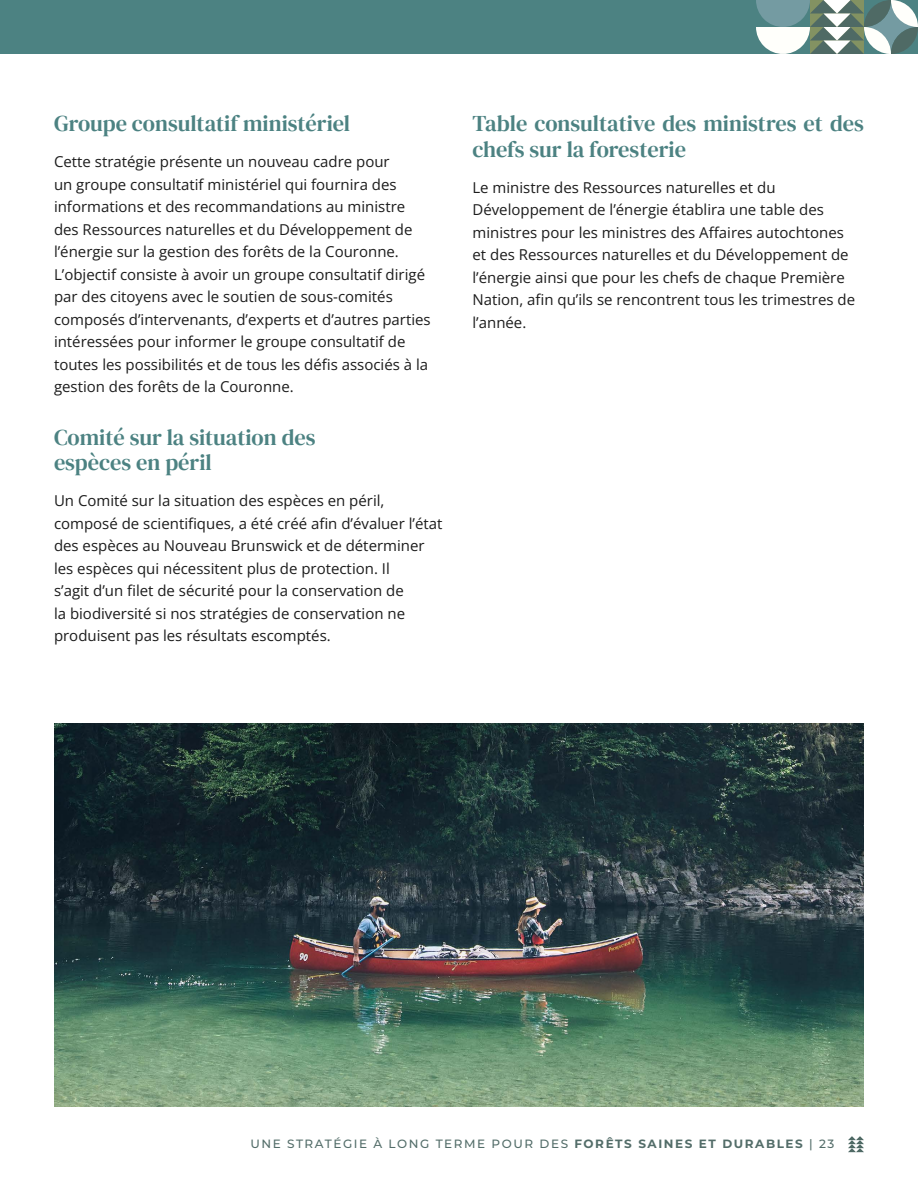
<style>
.page{position:relative;width:918px;height:1188px;background:#fff}
.page>*{position:absolute;margin:0;border:0;box-sizing:border-box;transform-origin:0 0}
.t1{font:22.5px/25.5px "DM Serif Text";color:#4c8282}
.t2{font:15px/22.5px "Open Sans";color:#1c1c1c}
.t3{font:500 12px "Montserrat";letter-spacing:.13em;color:#536d69}
.s1{font-weight:700}
</style>
<div class="page">
<img style="left:54px;top:724px;width:810px;height:383px">
<div style="left:0;top:0;width:918px;height:54px;background:#4c8282"></div>
<svg style="left:756px;top:0;width:162px;height:54px;background:#90a8a3"></svg>
<svg style="left:848px;top:1136px;width:16px;height:16px"></svg>
<h1 class="t1" style="left:54px;top:111px;width:298px">Groupe consultatif ministériel</h1>
<p class="t2" style="left:54px;top:150px;width:378px">Cette stratégie présente un nouveau cadre pour<br>un groupe consultatif ministériel qui fournira des informations et des recommandations au ministre des Ressources naturelles et du Développement de l’énergie sur la gestion des forêts de la Couronne.<br>L’objectif consiste à avoir un groupe consultatif dirigé par des citoyens avec le soutien de sous-comités composés d’intervenants, d’experts et d’autres parties intéressées pour informer le groupe consultatif de toutes les possibilités et de tous les défis associés à la gestion des forêts de la Couronne.</p>
<h1 class="t1" style="left:54px;top:425px;width:263px">Comité sur la situation des espèces en péril</h1>
<p class="t2" style="left:54px;top:489px;width:390px">Un Comité sur la situation des espèces en péril, composé de scientifiques, a été créé afin d’évaluer l’état des espèces au Nouveau Brunswick et de déterminer les espèces qui nécessitent plus de protection. Il<br>s’agit d’un filet de sécurité pour la conservation de<br>la biodiversité si nos stratégies de conservation ne produisent pas les résultats escomptés.</p>
<h1 class="t1" style="left:472px;top:111px;width:393px">Table consultative des ministres et des chefs sur la foresterie</h1>
<p class="t2" style="left:472px;top:176px;width:384px">Le ministre des Ressources naturelles et du Développement de l’énergie établira une table des ministres pour les ministres des Affaires autochtones et des Ressources naturelles et du Développement de l’énergie ainsi que pour les chefs de chaque Première Nation, afin qu’ils se rencontrent tous les trimestres de l’année.</p>
<p class="t3" style="left:250px;top:1135px;width:586px">UNE STRATÉGIE À LONG TERME POUR DES <span class="s1">FORÊTS SAINES ET DURABLES</span> | 23</p>
</div>
